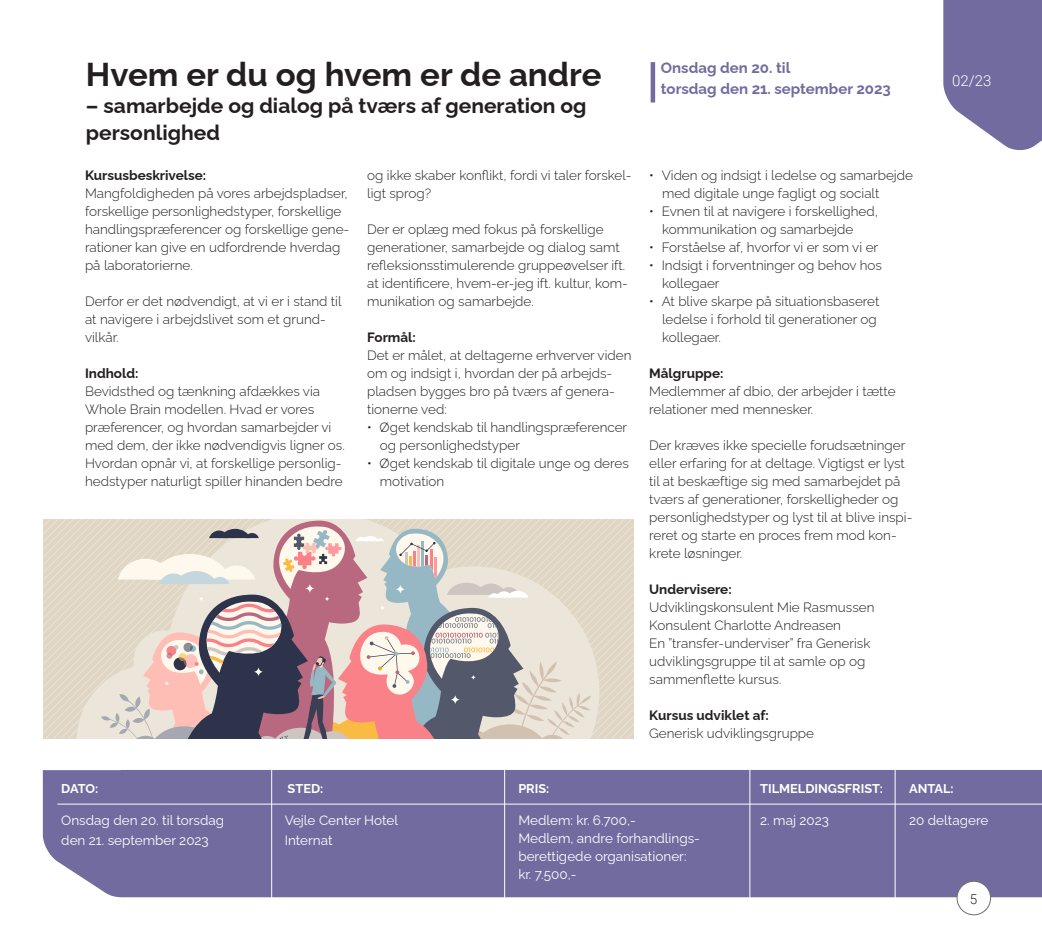
<style>
.page{position:relative;width:1042px;height:936px;background:#fff}
.page>*{position:absolute;margin:0;border:0;box-sizing:border-box;transform-origin:0 0}
.Overskrift{font:700 33px "Raleway";color:#231f20}
.Overskrift_dæk_2{font:700 21px/27px "Raleway";color:#231f20}
.Overskrift-2{font:700 15px/21px "Raleway";color:#716b9f}
.t1{font:300 15px "Roboto";color:#fff}
.Brødtekst{font:300 13.5px/18px "Raleway";color:#231f20}
.BOKS_info_2023{font:13.5px/18px "Raleway";color:#fff}
.Mellemrubrik{font:700 13.5px "Raleway";color:#231f20}
.t2{font:300 13.5px "Roboto";color:#231f20}
.t3{font:700 12.75px "Raleway";color:#fff}
</style>
<div class="page">
<div style="left:43px;top:770px;width:999px;height:127px;background:#716b9f"></div>
<svg style="left:943px;top:0;width:99px;height:150px;background:#837eab"></svg>
<hr style="left:57px;top:803px;width:985px;height:1px;background:#fff">
<hr style="left:271px;top:770px;width:1px;height:127px;background:#fff">
<hr style="left:504px;top:770px;width:1px;height:127px;background:#fff">
<hr style="left:895px;top:770px;width:1px;height:131px;background:#fff">
<hr style="left:749px;top:770px;width:1px;height:131px;background:#fff">
<div style="left:650px;top:62px;width:5px;height:40px;background:#716b9f"></div>
<svg style="left:43px;top:519px;width:590px;height:219px;background:#ccbcb7"></svg>
<div style="left:957px;top:881px;width:33px;height:33px;background:#fff;border-radius:50%"></div>
<div style="left:956px;top:880px;width:35px;height:35px;border:1px solid #6c6d70;border-radius:50%"></div>
<p class="Overskrift" style="left:86px;top:48px;width:517px">Hvem er du og hvem er de andre</p>
<p class="Overskrift_dæk_2" style="left:86px;top:90px;width:502px">– samarbejde og dialog på tværs af generation og personlighed</p>
<p class="Mellemrubrik" style="left:85px;top:164px;width:123px">Kursusbeskrivelse:</p>
<p class="Brødtekst" style="left:85px;top:183px;width:266px">Mangfoldigheden på vores arbejdspladser, forskellige personlighedstyper, forskellige handlingspræferencer og forskellige gene&shy;rationer kan give en udfordrende hverdag på laboratorierne.</p>
<p class="Brødtekst" style="left:85px;top:291px;width:258px">Derfor er det nødvendigt, at vi er i stand til at navigere i arbejdslivet som et grund&shy;vilkår.</p>
<p class="Mellemrubrik" style="left:85px;top:362px;width:55px">Indhold:</p>
<p class="Brødtekst" style="left:85px;top:381px;width:261px">Bevidsthed og tænkning afdækkes via Whole Brain modellen. Hvad er vores præferencer, og hvordan samarbejder vi med dem, der ikke nødvendigvis ligner os.<br>Hvordan opnår vi, at forskellige personlig&shy;hedstyper naturligt spiller hinanden bedre</p>
<p class="Brødtekst" style="left:367px;top:165px;width:266px">og ikke skaber konflikt, fordi vi taler forskel&shy;ligt sprog?</p>
<p class="Brødtekst" style="left:367px;top:219px;width:262px">Der er oplæg med fokus på forskellige generationer, samarbejde og dialog samt refleksionsstimulerende gruppeøvelser ift. at identificere, hvem-er-jeg ift. kultur, kom&shy;munikation og samarbejde.</p>
<p class="Mellemrubrik" style="left:367px;top:326px;width:50px">Formål:</p>
<p class="Brødtekst" style="left:367px;top:345px;width:266px">Det er målet, at deltagerne erhverver viden om og indsigt i, hvordan der på arbejds&shy;pladsen bygges bro på tværs af genera&shy;tionerne ved:</p>
<p class="Brødtekst" style="left:380px;top:417px;width:249px;text-indent:-13px">• Øget kendskab til handlingspræferencer og personlighedstyper</p>
<p class="Brødtekst" style="left:380px;top:453px;width:250px;text-indent:-13px">• Øget kendskab til digitale unge og deres motivation</p>
<p class="Overskrift-2" style="left:661px;top:56px;width:231px">Onsdag den 20. til<br>torsdag den 21. september 2023</p>
<p class="Brødtekst" style="left:662px;top:165px;width:252px;text-indent:-13px">• Viden og indsigt i ledelse og samarbejde med digitale unge fagligt og socialt</p>
<p class="Brødtekst" style="left:662px;top:201px;width:217px;text-indent:-13px">• Evnen til at navigere i forskellighed, kommunikation og samarbejde</p>
<p class="Brødtekst" style="left:649px;top:237px;width:230px">• Forståelse af, hvorfor vi er som vi er</p>
<p class="Brødtekst" style="left:662px;top:255px;width:221px;text-indent:-13px">• Indsigt i forventninger og behov hos kollegaer</p>
<p class="Brødtekst" style="left:662px;top:291px;width:219px;text-indent:-13px">• At blive skarpe på situationsbaseret ledelse i forhold til generationer og kollegaer.</p>
<p class="Mellemrubrik" style="left:649px;top:362px;width:76px">Målgruppe:</p>
<p class="Brødtekst" style="left:649px;top:381px;width:248px">Medlemmer af dbio, der arbejder i tætte relationer med mennesker.</p>
<p class="Brødtekst" style="left:649px;top:435px;width:265px">Der kræves ikke specielle forudsætninger eller erfaring for at deltage. Vigtigst er lyst til at beskæftige sig med samarbejdet på tværs af generationer, forskelligheder og personlighedstyper og lyst til at blive inspi&shy;reret og starte en proces frem mod kon&shy;krete løsninger.</p>
<p class="Mellemrubrik" style="left:649px;top:578px;width:84px">Undervisere:</p>
<p class="Brødtekst" style="left:649px;top:597px;width:227px">Udviklingskonsulent Mie Rasmussen</p>
<p class="Brødtekst" style="left:649px;top:615px;width:193px">Konsulent Charlotte Andreasen</p>
<p class="Brødtekst" style="left:649px;top:633px;width:223px">En ”transfer-underviser” fra Generisk udviklingsgruppe til at samle op og sammenflette kursus.</p>
<p class="Mellemrubrik" style="left:649px;top:704px;width:121px">Kursus udviklet af:</p>
<p class="Brødtekst" style="left:649px;top:723px;width:166px">Generisk udviklingsgruppe</p>
<p class="t1" style="left:952px;top:70px;width:41px">02/23</p>
<p class="t3" style="left:61px;top:778px;width:38px">DATO:</p>
<p class="t3" style="left:288px;top:778px;width:37px">STED:</p>
<p class="t3" style="left:518px;top:778px;width:33px">PRIS:</p>
<p class="t3" style="left:760px;top:778px;width:124px">TILMELDINGSFRIST:</p>
<p class="t3" style="left:909px;top:778px;width:46px">ANTAL:</p>
<p class="BOKS_info_2023" style="left:285px;top:810px;width:115px">Vejle Center Hotel</p>
<p class="BOKS_info_2023" style="left:909px;top:810px;width:81px">20 deltagere</p>
<p class="BOKS_info_2023" style="left:285px;top:829px;width:49px">Internat</p>
<p class="BOKS_info_2023" style="left:760px;top:810px;width:70px">2. maj 2023</p>
<p class="BOKS_info_2023" style="left:61px;top:809px;width:164px;line-height:19.5px">Onsdag den 20. til torsdag den 21. september 2023</p>
<p class="BOKS_info_2023" style="left:518px;top:810px;width:119px">Medlem: kr. 6.700,-</p>
<p class="BOKS_info_2023" style="left:518px;top:828px;width:183px">Medlem, andre forhandlings&shy;berettigede organisationer: kr. 7.500,-</p>
<p class="t2" style="left:970px;top:889px;width:9px">5</p>
</div>
